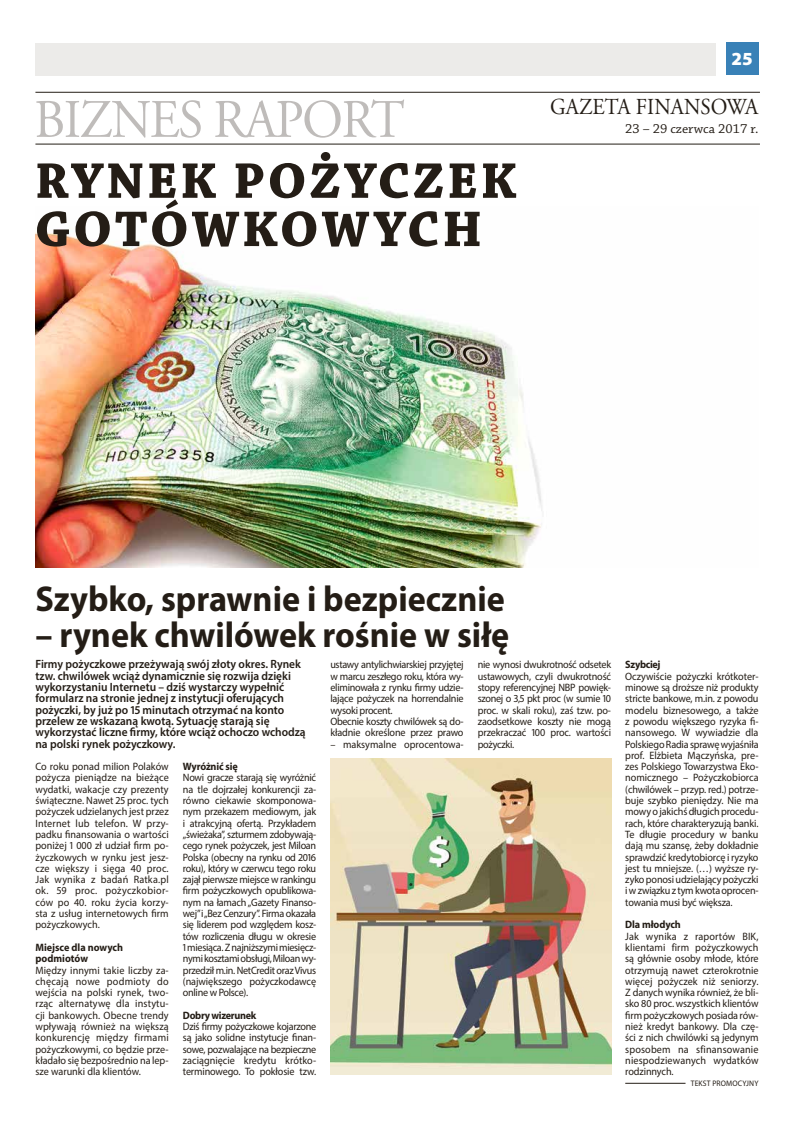
<style>
.page{position:relative;width:794px;height:1134px;background:#fff}
.page>*{position:absolute;margin:0;border:0;box-sizing:border-box;transform-origin:0 0}
.t1{font:54.1px "Adobe Garamond Pro";letter-spacing:-.03em;color:#bfbcba;scale:.95 1}
.t2{font:700 52.7px/48.3px "Chaparral Pro";letter-spacing:.05em;color:#241d16}
.t3{font:700 36px "Myriad Pro";color:#241d16;scale:.95 1}
.t4{font:22.8px "Adobe Garamond Pro";color:#241d16;scale:.92 1}
.t5{font:900 18.5px "Myriad Pro";color:#fff}
.t6{font:13.9px "Chaparral Pro";color:#241d16}
.t7{font:600 12px/11.3px "Myriad Pro";color:#241d16;scale:.95 1}
.t8{font:10.7px/11.3px "Myriad Pro";letter-spacing:-.015em;color:#241d16;text-align:justify;scale:.95 1}
.t9{font:700 10.7px/11.3px "Myriad Pro";letter-spacing:-.015em;color:#241d16;scale:.95 1}
.t10{font:8px "Myriad Pro";color:#241d16;scale:.95 1}
</style>
<div class="page">
<hr style="left:35px;top:144px;width:725px;height:1px;background:#241d16">
<hr style="left:35px;top:92px;width:725px;height:1px;background:#241d16">
<div style="left:726px;top:43px;width:32px;height:32px;background:#3981b7"></div>
<div style="left:35px;top:43px;width:681px;height:33px;background:#ecebe9"></div>
<img style="left:35px;top:230px;width:507px;height:337px">
<img style="left:330px;top:759px;width:281px;height:316px">
<hr style="left:625px;top:1083px;width:60px;height:1px;background:#241d16">
<h1 class="t1" style="left:34px;top:87px;width:391px">BIZNES RAPORT</h1>
<h2 class="t2" style="left:35px;top:159px;width:483px">RYNEK POŻYCZEK<br>GOTÓWKOWYCH</h2>
<h3 class="t5" style="left:731px;top:48px;width:23px">2525</h3>
<h3 class="t4" style="left:550px;top:93px;width:33px">GAZETA</h3>
<h3 class="t4" style="left:636px;top:93px;width:28px">FINANSO</h3>
<h3 class="t4" style="left:726px;top:93px;width:37px">WA</h3>
<p class="t6" style="left:625px;top:120px;width:135px">23 – 29 czerwca 2017 r.</p>
<h3 class="t3" style="left:35px;top:576px;width:495px">Szybko, sprawnie i bezpiecznie</h3>
<h3 class="t3" style="left:35px;top:612px;width:500px">– rynek chwilówek rośnie w siłę</h3>
<p class="t7" style="left:35px;top:658px;width:286px">Firmy pożyczkowe przeżywają swój złoty okres. Rynek tzw. chwilówek wciąż dynamicznie się rozwija dzięki wykorzystaniu Internetu – dziś wystarczy wypełnić formularz na stronie jednej z instytucji oferujących pożyczki, by już po 15 minutach otrzymać na konto przelew ze wskazaną kwotą. Sytuację starają się wykorzystać liczne firmy, które wciąż ochoczo wchodzą na polski rynek pożyczkowy.</p>
<p class="t8" style="left:478px;top:659px;width:142px">nie wynosi dwukrotność odsetek ustawowych, czyli dwukrotność stopy referencyjnej NBP powięk&shy;szonej o 3,5 pkt proc (w sumie 10 proc. w skali roku), zaś tzw. po&shy;zaodsetkowe koszty nie mogą przekraczać 100 proc. wartości pożyczki.</p>
<p class="t9" style="left:625px;top:659px;width:39px">Szybciej</p>
<p class="t8" style="left:330px;top:659px;width:142px;text-align:left">ustawy antylichwiarskiej przyjętej w marcu zeszłego roku, która wy&shy;eliminowała z rynku firmy udzie&shy;lające pożyczek na horrendalnie wysoki procent.<br>Obecnie koszty chwilówek są do&shy;kładnie określone przez prawo</p>
<p class="t8" style="left:330px;top:738px;width:142px">– maksymalne oprocentowa-</p>
<p class="t8" style="left:625px;top:670px;width:142px">Oczywiście pożyczki krótkoter&shy;minowe są droższe niż produkty stricte bankowe, m.in. z powodu modelu biznesowego, a także z powodu większego ryzyka fi&shy;nansowego. W wywiadzie dla Polskiego Radia sprawę wyjaśniła prof. Elżbieta Mączyńska, pre&shy;zes Polskiego Towarzystwa Eko&shy;nomicznego – Pożyczkobiorca (chwilówek – przyp. red.) potrze&shy;buje szybko pieniędzy. Nie ma mowy o jakichś długich procedu&shy;rach, które charakteryzują banki.<br>Te długie procedury w banku dają mu szansę, żeby dokładnie sprawdzić kredytobiorcę i ryzyko jest tu mniejsze. (…) wyższe ry&shy;zyko ponosi udzielający pożyczki i w związku z tym kwota oprocen&shy;towania musi być większa.</p>
<p class="t9" style="left:625px;top:919px;width:60px">Dla młodych</p>
<p class="t8" style="left:625px;top:930px;width:142px">Jak wynika z raportów BIK, klientami firm pożyczkowych są głównie osoby młode, które otrzymują nawet czterokrotnie więcej pożyczek niż seniorzy.<br>Z danych wynika również, że bli&shy;sko 80 proc. wszystkich klientów firm pożyczkowych posiada rów&shy;nież kredyt bankowy. Dla czę&shy;ści z nich chwilówki są jedynym sposobem na sfinansowanie niespodziewanych wydatków rodzinnych.</p>
<p class="t8" style="left:35px;top:761px;width:142px">Co roku ponad milion Polaków pożycza pieniądze na bieżące wydatki, wakacje czy prezenty świąteczne. Nawet 25 proc. tych pożyczek udzielanych jest przez Internet lub telefon. W przy&shy;padku finansowania o wartości poniżej 1 000 zł udział firm po&shy;życzkowych w rynku jest jesz&shy;cze większy i sięga 40 proc.<br>Jak wynika z badań Ratka.pl ok. 59 proc. pożyczkobior&shy;ców po 40. roku życia korzy&shy;sta z usług internetowych firm pożyczkowych.</p>
<p class="t9" style="left:35px;top:941px;width:94px">Miejsce dla nowych podmiotów</p>
<p class="t8" style="left:35px;top:964px;width:142px">Między innymi takie liczby za&shy;chęcają nowe podmioty do wejścia na polski rynek, two&shy;rząc alternatywę dla instytu&shy;cji bankowych. Obecne trendy wpływają również na większą konkurencję między firmami pożyczkowymi, co będzie prze&shy;kładało się bezpośrednio na lep&shy;sze warunki dla klientów.</p>
<p class="t9" style="left:183px;top:760px;width:59px">Wyróżnić się</p>
<p class="t8" style="left:183px;top:772px;width:142px">Nowi gracze starają się wyróżnić na tle dojrzałej konkurencji za&shy;równo ciekawie skomponowa&shy;nym przekazem mediowym, jak i atrakcyjną ofertą. Przykładem „świeżaka”, szturmem zdobywają&shy;cego rynek pożyczek, jest Miloan Polska (obecny na rynku od 2016 roku), który w czerwcu tego roku zajął pierwsze miejsce w rankingu firm pożyczkowych opublikowa&shy;nym na łamach „Gazety Finanso&shy;wej” i „Bez Cenzury”. Firma okazała się liderem pod względem kosz&shy;tów rozliczenia długu w okresie 1 miesiąca. Z najniższymi miesięcz&shy;nymi kosztami obsługi, Miloan wy&shy;przedził m.in. NetCredit oraz Vivus (największego pożyczkodawcę online w Polsce).</p>
<p class="t9" style="left:183px;top:1009px;width:79px">Dobry wizerunek</p>
<p class="t8" style="left:183px;top:1021px;width:142px">Dziś firmy pożyczkowe kojarzone są jako solidne instytucje finan&shy;sowe, pozwalające na bezpieczne zaciągnięcie kredytu krótko&shy;terminowego. To pokłosie tzw.</p>
<p class="t10" style="left:691px;top:1079px;width:29px">tekstpromoc</p>
<p class="t10" style="left:742px;top:1079px;width:18px">yjn y</p>
</div>
